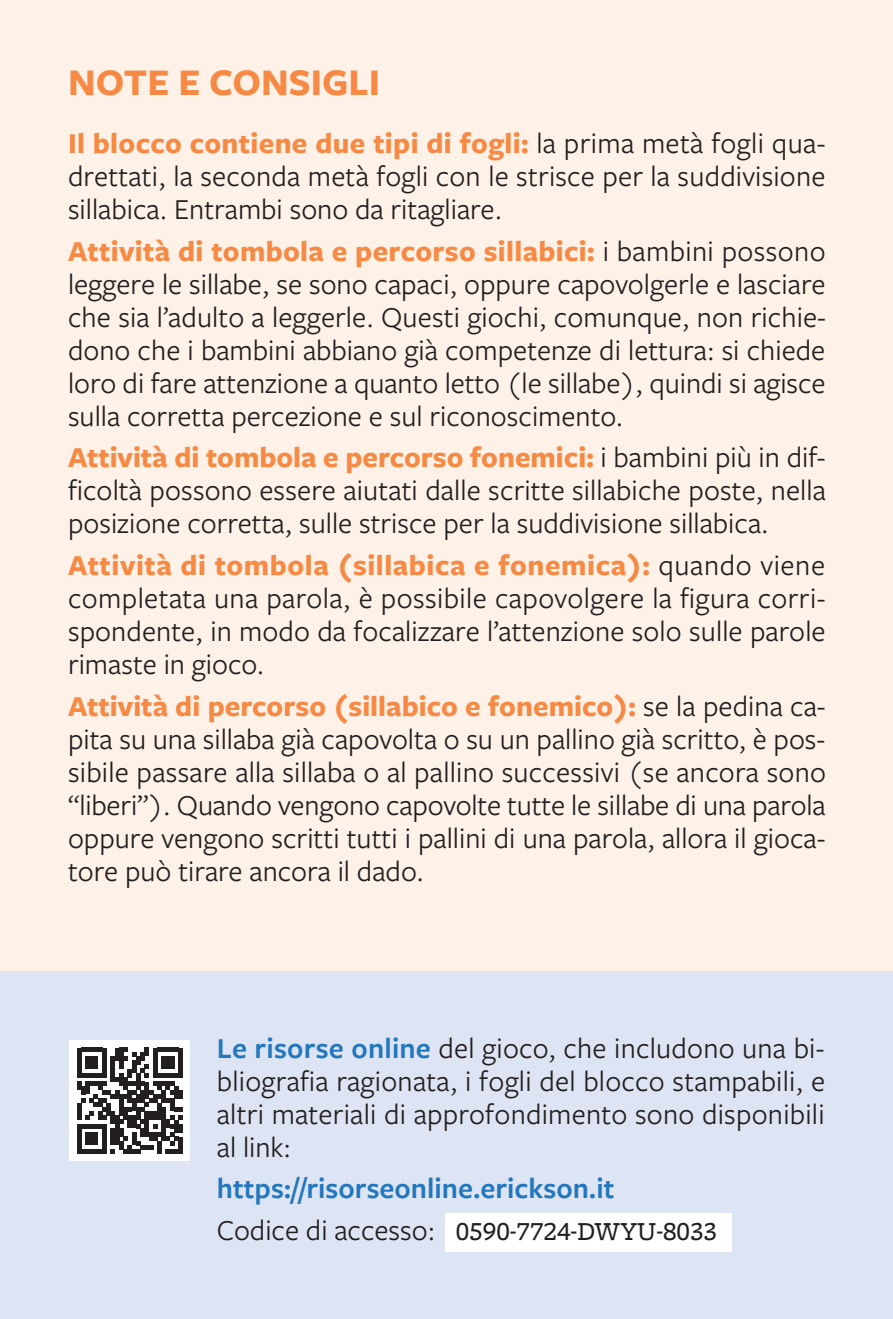
<style>
.page{position:relative;width:893px;height:1319px;background:#fff}
.page>*{position:absolute;margin:0;border:0;box-sizing:border-box;transform-origin:0 0}
.t1{font:700 39px "Freight Sans Pro";color:#f68a45}
.t2{font:30px/33px "Freight Sans Pro";color:#231f20;text-align:justify}
.t3{font:600 30px "Freight Sans Pro";color:#2277bd}
.t4{font:500 27px "Freight Macro Pro";color:#231f20}
.s1{font-weight:700;color:#f68a45}
.s2{font-weight:600;color:#2277bd}
.s3{font-family:"Freight Sans Pro";font-weight:400;font-size:30px}
</style>
<div class="page">
<div style="left:0;top:969px;width:893px;height:349px;background:#dde4f3"></div>
<div style="left:0;top:0;width:893px;height:969px;background:#fef1e7"></div>
<div style="left:69px;top:1040px;width:121px;height:120px;background:#fff"></div>
<svg style="left:77px;top:1047px;width:106px;height:106px"></svg>
<hr style="left:179px;top:1136px;width:4px;height:17px;background:#231f20">
<div style="left:446px;top:1213px;width:286px;height:38px;background:#fff"></div>
<h1 class="t1" style="left:68px;top:55px;width:314px">NOTE E CONSIGLI</h1>
<p class="t2" style="left:68px;top:126px;width:759px"><span class="s1">Il blocco contiene due tipi di fogli:</span> la prima metà fogli qua&shy;drettati, la seconda metà fogli con le strisce per la suddivisione sillabica. Entrambi sono da ritagliare.</p>
<p class="t2" style="left:68px;top:233px;width:759px"><span class="s1">Attività di tombola e percorso sillabici:</span> i bambini possono leggere le sillabe, se sono capaci, oppure capovolgerle e lasciare che sia l’adulto a leggerle. Questi giochi, comunque, non richie&shy;dono che i bambini abbiano già competenze di lettura: si chiede loro di fare attenzione a quanto letto (le sillabe), quindi si agisce sulla corretta percezione e sul riconoscimento.</p>
<p class="t2" style="left:68px;top:440px;width:759px"><span class="s1">Attività di tombola e percorso fonemici:</span> i bambini più in dif&shy;ficoltà possono essere aiutati dalle scritte sillabiche poste, nella posizione corretta, sulle strisce per la suddivisione sillabica.</p>
<p class="t2" style="left:68px;top:547px;width:759px"><span class="s1">Attività di tombola (sillabica e fonemica):</span> quando viene completata una parola, è possibile capovolgere la figura corri&shy;spondente, in modo da focalizzare l’attenzione solo sulle parole rimaste in gioco.</p>
<p class="t2" style="left:68px;top:688px;width:759px"><span class="s1">Attività di percorso (sillabico e fonemico):</span> se la pedina ca&shy;pita su una sillaba già capovolta o su un pallino già scritto, è pos&shy;sibile passare alla sillaba o al pallino successivi (se ancora sono “liberi”). Quando vengono capovolte tutte le sillabe di una parola oppure vengono scritti tutti i pallini di una parola, allora il gioca&shy;tore può tirare ancora il dado.</p>
<p class="t2" style="left:217px;top:1030px;width:610px"><span class="s2">Le risorse online</span> del gioco, che includono una bi&shy;bliografia ragionata, i fogli del blocco stampabili, e altri materiali di approfondimento sono disponibili al link:</p>
<p class="t3" style="left:217px;top:1167px;width:399px">https://risorseonline.erickson.it</p>
<p class="t4" style="left:217px;top:1212px;width:501px"><span class="s3">Codice di accesso:</span> 0590-7724-DWYU-8033</p>
</div>
